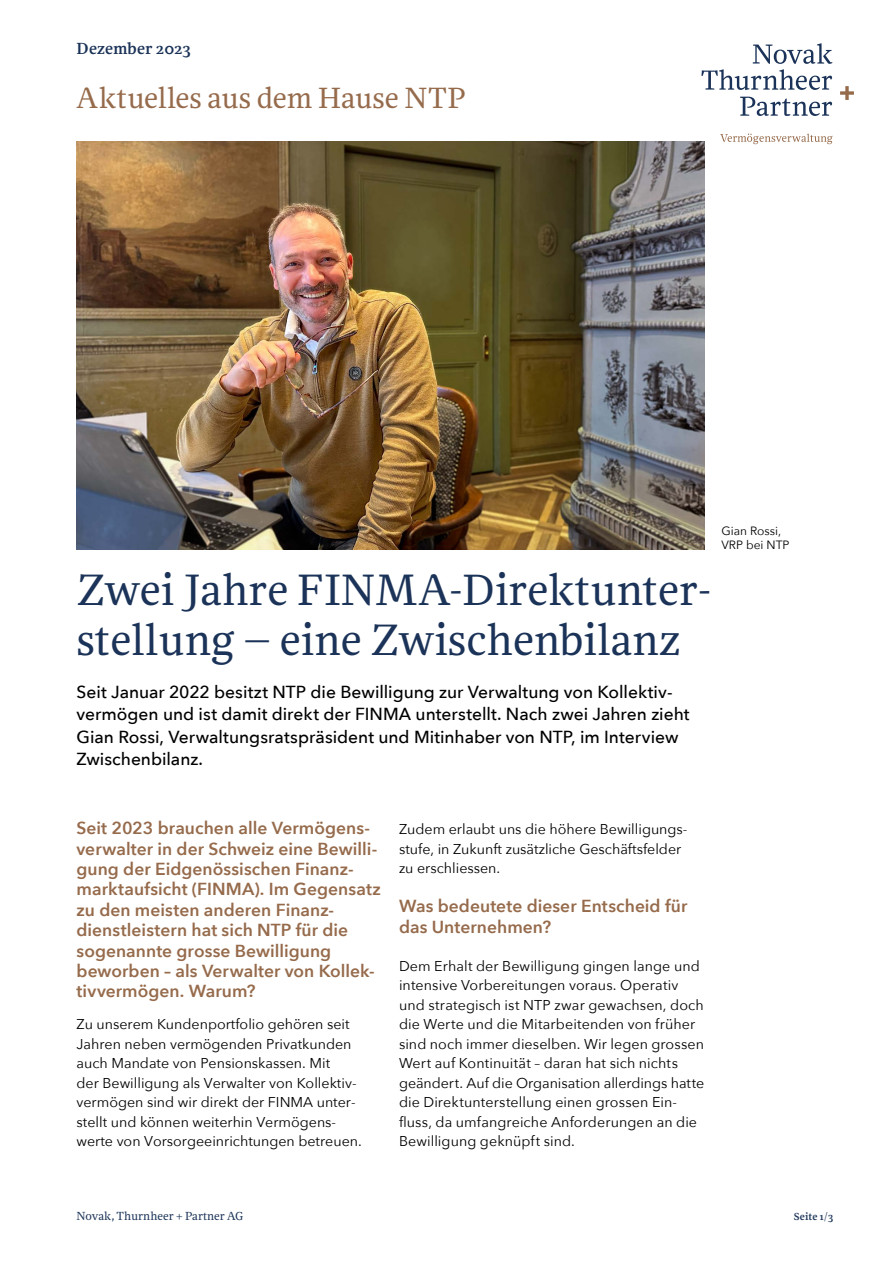
<style>
.page{position:relative;width:893px;height:1263px;background:#fff}
.page>*{position:absolute;margin:0;border:0;box-sizing:border-box;transform-origin:0 0}
.t1{font:45px/49.5px "NN Rekja";color:#1b3358}
.t2{font:30px "NN Rekja";letter-spacing:-.005em;color:#966b4c}
.t3{font:600 17.4px/20.4px "Avenir Next";letter-spacing:.005em;color:#966b4c}
.t4{font:500 17.4px/22.5px "Avenir Next";color:#000}
.t5{font:700 16.5px "NN Rekja";color:#1b3358}
.t6{font:14.25px/19.5px "Avenir Next";color:#000}
.t7{font:12px "NN Rekja";color:#1b3358}
.t8{font:12px/14.4px "Avenir Next";color:#000}
.t9{font:700 10.5px "NN Rekja";color:#1b3358}
</style>
<div class="page">
<svg style="left:840px;top:86px;width:14px;height:14px"></svg>
<svg style="left:701px;top:43px;width:132px;height:47px"></svg>
<svg style="left:740px;top:97px;width:93px;height:19px"></svg>
<svg style="left:720px;top:134px;width:113px;height:10px"></svg>
<img style="left:77px;top:142px;width:627px;height:407px">
<p class="t5" style="left:77px;top:39px;width:116px">Dezember 2023</p>
<h2 class="t2" style="left:77px;top:79px;width:391px">Aktuelles aus dem Hause NTP</h2>
<h1 class="t1" style="left:77px;top:565px;width:636px">Zwei Jahre FINMA-Direktunter&shy;stellung – eine Zwischenbilanz</h1>
<p class="t4" style="left:77px;top:680px;width:615px">Seit Januar 2022 besitzt NTP die Bewilligung zur Verwaltung von Kollektiv&shy;vermögen und ist damit direkt der FINMA unterstellt. Nach zwei Jahren zieht Gian Rossi, Verwaltungsratspräsident und Mitinhaber von NTP, im Interview Zwischenbilanz.</p>
<p class="t8" style="left:721px;top:523px;width:70px">Gian Rossi,<br>VRP bei NTP</p>
<p class="t3" style="left:77px;top:817px;width:306px">Seit 2023 brauchen alle Vermögens&shy;verwalter in der Schweiz eine Bewilli&shy;gung der Eidgenössischen Finanz&shy;marktaufsicht (FINMA). Im Gegensatz zu den meisten anderen Finanz&shy;dienstleistern hat sich NTP für die sogenannte grosse Bewilligung beworben – als Verwalter von Kollek&shy;tivvermögen. Warum?</p>
<p class="t6" style="left:77px;top:1014px;width:287px">Zu unserem Kundenportfolio gehören seit Jahren neben vermögenden Privatkunden auch Mandate von Pensionskassen. Mit<br>der Bewilligung als Verwalter von Kollektiv&shy;vermögen sind wir direkt der FINMA unter&shy;stellt und können weiterhin Vermögens&shy;werte von Vorsorgeeinrichtungen betreuen.</p>
<p class="t6" style="left:399px;top:819px;width:290px">Zudem erlaubt uns die höhere Bewilligungs&shy;stufe, in Zukunft zusätzliche Geschäftsfelder zu erschliessen.</p>
<p class="t3" style="left:399px;top:895px;width:290px">Was bedeutete dieser Entscheid für das Unternehmen?</p>
<p class="t6" style="left:399px;top:955px;width:307px">Dem Erhalt der Bewilligung gingen lange und intensive Vorbereitungen voraus. Operativ und strategisch ist NTP zwar gewachsen, doch die Werte und die Mitarbeitenden von früher sind noch immer dieselben. Wir legen grossen Wert auf Kontinuität – daran hat sich nichts geändert. Auf die Organisation allerdings hatte die Direktunterstellung einen grossen Ein&shy;fluss, da umfangreiche Anforderungen an die Bewilligung geknüpft sind.</p>
<p class="t7" style="left:77px;top:1209px;width:168px">Novak, Thurnheer + Partner AG</p>
<p class="t9" style="left:794px;top:1210px;width:41px">Seite 1/3</p>
</div>
